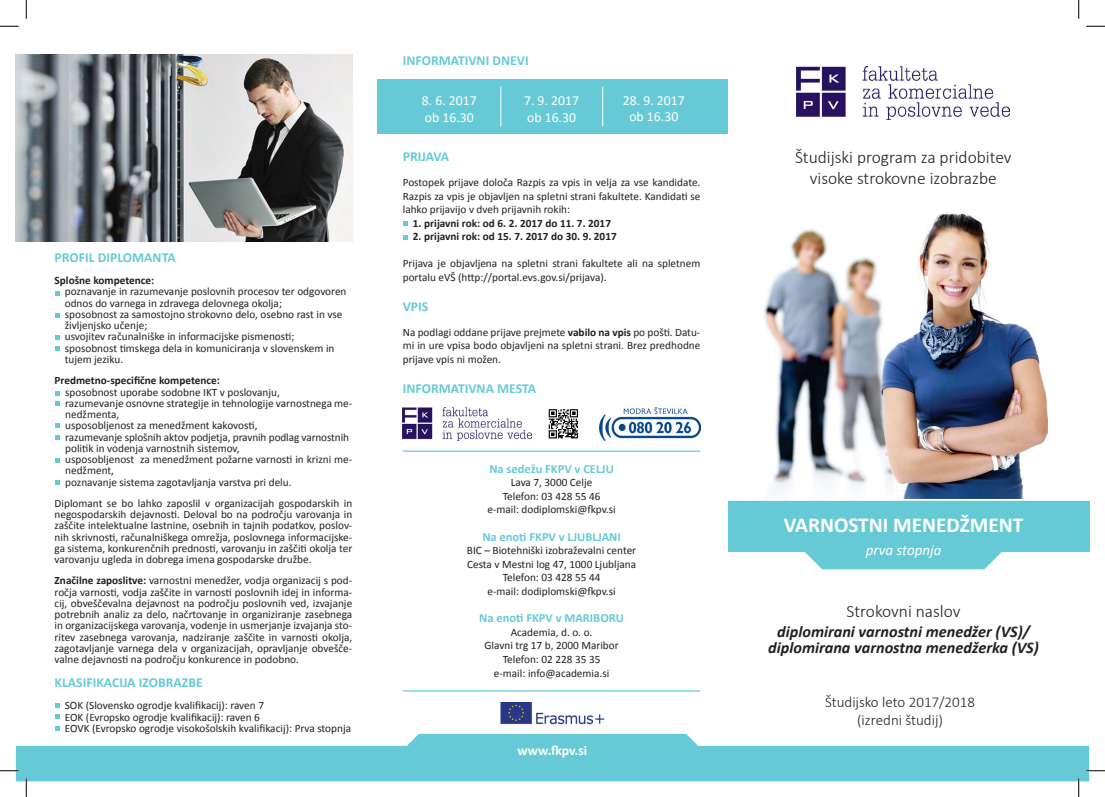
<style>
.page{position:relative;width:1105px;height:797px;background:#fff}
.page>*{position:absolute;margin:0;border:0;box-sizing:border-box;transform-origin:0 0}
.t1{font:700 21.25px "Calibri";color:#fff}
.t2{font:300 17.5px/21px "Calibri";color:#231f20;text-align:center}
.t3{font:italic 700 16.25px/16.2px "Calibri";color:#231f20;text-align:center}
.t4{font:300 15px/18px "Calibri";color:#231f20;text-align:center}
.t5{font:italic 15px "Calibri";color:#fff}
.t6{font:700 13.75px "Calibri";color:#66cad6}
.t7{font:13.75px/16.5px "Calibri";color:#fff}
.t8{font:700 13.75px "Calibri";letter-spacing:.005em;color:#fff}
.t9{font:700 12.5px "Calibri";color:#66cad6}
.t10{font:11.25px/11.2px "Calibri";color:#231f20;text-align:justify}
.t11{font:700 11.25px "Calibri";color:#231f20}
.s1{font-weight:700}
</style>
<div class="page">
<img style="left:764px;top:213px;width:283px;height:286px">
<svg style="left:16px;top:730px;width:1073px;height:51px"></svg>
<div style="left:377px;top:79px;width:351px;height:54px;background:#66cad6"></div>
<svg style="left:804px;top:551px;width:198px;height:18px;background:#73ced9"></svg>
<img style="left:797px;top:66px;width:213px;height:53px">
<img style="left:16px;top:55px;width:337px;height:186px">
<div style="left:728px;top:500px;width:361px;height:51px;background:#66cad6"></div>
<svg style="left:55px;top:703px;width:4px;height:4px"></svg>
<svg style="left:55px;top:291px;width:4px;height:5px"></svg>
<svg style="left:55px;top:714px;width:4px;height:5px"></svg>
<svg style="left:55px;top:726px;width:4px;height:5px"></svg>
<svg style="left:55px;top:313px;width:4px;height:4px"></svg>
<svg style="left:55px;top:335px;width:4px;height:5px"></svg>
<svg style="left:55px;top:346px;width:4px;height:5px"></svg>
<svg style="left:55px;top:391px;width:4px;height:4px"></svg>
<svg style="left:55px;top:401px;width:4px;height:5px"></svg>
<svg style="left:55px;top:423px;width:4px;height:5px"></svg>
<svg style="left:55px;top:435px;width:4px;height:5px"></svg>
<svg style="left:55px;top:458px;width:4px;height:4px"></svg>
<svg style="left:55px;top:480px;width:4px;height:5px"></svg>
<svg style="left:403px;top:221px;width:4px;height:5px"></svg>
<svg style="left:403px;top:235px;width:4px;height:4px"></svg>
<img style="left:402px;top:408px;width:130px;height:32px">
<img style="left:500px;top:702px;width:104px;height:22px">
<img style="left:600px;top:408px;width:100px;height:32px">
<hr style="left:403px;top:450px;width:297px;height:2px;background:#66cad6">
<hr style="left:500px;top:87px;width:1px;height:39px;background:#fff">
<hr style="left:602px;top:87px;width:1px;height:39px;background:#fff">
<hr style="left:403px;top:690px;width:297px;height:1px;background:#66cad6">
<svg style="left:548px;top:409px;width:30px;height:30px"></svg>
<svg style="left:549px;top:409px;width:29px;height:29px"></svg>
<hr style="left:728px;top:499px;width:361px;height:2px;background:#fff">
<svg style="left:0;top:25px;width:19px;height:2px"></svg>
<svg style="left:1086px;top:25px;width:19px;height:2px"></svg>
<svg style="left:0;top:770px;width:19px;height:1px"></svg>
<svg style="left:1086px;top:770px;width:19px;height:1px"></svg>
<svg style="left:25px;top:0;width:2px;height:19px"></svg>
<svg style="left:25px;top:778px;width:2px;height:19px"></svg>
<svg style="left:1078px;top:0;width:1px;height:19px"></svg>
<svg style="left:1078px;top:778px;width:1px;height:19px"></svg>
<p class="t6" style="left:55px;top:248px;width:123px">PROFIL DIPLOMANTA</p>
<p class="t11" style="left:55px;top:273px;width:101px">Splošne kompetence:</p>
<p class="t10" style="left:65px;top:286px;width:283px;text-align:left">poznavanje in razumevanje poslovnih procesov ter odgovoren odnos do varnega in zdravega delovnega okolja;<br>sposobnost za samostojno strokovno delo, osebno rast in vse življenjsko učenje;<br>usvojitev računalniške in informacijske pismenosti; sposobnost timskega dela in komuniciranja v slovenskem in tujem jeziku.</p>
<p class="t11" style="left:55px;top:373px;width:167px">Predmetno-specifične kompetence:</p>
<p class="t10" style="left:65px;top:386px;width:289px;text-align:left">sposobnost uporabe sodobne IKT v poslovanju,<br>razumevanje osnovne strategije in tehnologije varnostnega me&shy;nedžmenta,<br>usposobljenost za menedžment kakovosti,<br>razumevanje splošnih aktov podjetja, pravnih podlag varnostnih politik in vodenja varnostnih sistemov,<br>usposobljenost za menedžment požarne varnosti in krizni me&shy;nedžment,<br>poznavanje sistema zagotavljanja varstva pri delu.</p>
<p class="t10" style="left:55px;top:497px;width:299px">Diplomant se bo lahko zaposlil v organizacijah gospodarskih in negospodarskih dejavnosti. Deloval bo na področju varovanja in zaščite intelektualne lastnine, osebnih in tajnih podatkov, poslov&shy;nih skrivnosti, računalniškega omrežja, poslovnega informacijske&shy;ga sistema, konkurenčnih prednosti, varovanju in zaščiti okolja ter varovanju ugleda in dobrega imena gospodarske družbe.</p>
<p class="t10" style="left:55px;top:575px;width:299px"><span class="s1">Značilne zaposlitve:</span> varnostni menedžer, vodja organizacij s pod&shy;ročja varnosti, vodja zaščite in varnosti poslovnih idej in informa&shy;cij, obveščevalna dejavnost na področju poslovnih ved, izvajanje potrebnih analiz za delo, načrtovanje in organiziranje zasebnega in organizacijskega varovanja, vodenje in usmerjanje izvajanja sto&shy;ritev zasebnega varovanja, nadziranje zaščite in varnosti okolja, zagotavljanje varnega dela v organizacijah, opravljanje obvešče&shy;valne dejavnosti na področju konkurence in podobno.</p>
<p class="t6" style="left:55px;top:673px;width:150px">KLASIFIKACIJA IZOBRAZBE</p>
<p class="t10" style="left:65px;top:700px;width:288px;text-align:left">SOK (Slovensko ogrodje kvalifikacij): raven 7<br>EOK (Evropsko ogrodje kvalifikacij): raven 6<br>EOVK (Evropsko ogrodje visokošolskih kvalifikacij): Prva stopnja</p>
<p class="t6" style="left:403px;top:52px;width:127px">INFORMATIVNI DNEVI</p>
<p class="t7" style="left:422px;top:92px;width:56px">8. 6. 2017 ob 16.30</p>
<p class="t7" style="left:524px;top:92px;width:56px">7. 9. 2017 ob 16.30</p>
<p class="t7" style="left:623px;top:92px;width:63px;text-align:center">28. 9. 2017 ob 16.30</p>
<p class="t6" style="left:403px;top:148px;width:48px">PRIJAVA</p>
<p class="t10" style="left:403px;top:176px;width:299px;line-height:13.5px">Postopek prijave določa Razpis za vpis in velja za vse kandidate.<br>Razpis za vpis je objavljen na spletni strani fakultete. Kandidati se lahko prijavijo v dveh prijavnih rokih:</p>
<p class="t11" style="left:413px;top:216px;width:200px">1. prijavni rok: od 6. 2. 2017 do 11. 7. 2017</p>
<p class="t11" style="left:413px;top:229px;width:205px">2. prijavni rok: od 15. 7. 2017 do 30. 9. 2017</p>
<p class="t10" style="left:403px;top:257px;width:299px;line-height:13.5px">Prijava je objavljena na spletni strani fakultete ali na spletnem portalu eVŠ (http://portal.evs.gov.si/prijava).</p>
<p class="t6" style="left:403px;top:297px;width:27px">VPIS</p>
<p class="t10" style="left:403px;top:325px;width:299px;line-height:13.5px">Na podlagi oddane prijave prejmete <span class="s1">vabilo na vpis</span> po pošti. Datu&shy;mi in ure vpisa bodo objavljeni na spletni strani. Brez predhodne prijave vpis ni možen.</p>
<p class="t6" style="left:403px;top:379px;width:135px">INFORMATIVNA MESTA</p>
<p class="t9" style="left:489px;top:461px;width:126px">Na sedežu FKPV v CELJU</p>
<p class="t10" style="left:487px;top:476px;width:130px;line-height:13.5px;text-align:center">Lava 7, 3000 Celje<br>Telefon: 03 428 55 46 e-mail: dodiplomski@fkpv.si</p>
<p class="t9" style="left:482px;top:529px;width:140px">Na enoti FKPV v LJUBLJANI</p>
<p class="t10" style="left:467px;top:544px;width:171px;line-height:13.5px;text-align:center">BIC – Biotehniški izobraževalni center<br>Cesta v Mestni log 47, 1000 Ljubljana<br>Telefon: 03 428 55 44<br>e-mail: dodiplomski@fkpv.si</p>
<p class="t9" style="left:479px;top:610px;width:146px">Na enoti FKPV v MARIBORU</p>
<p class="t10" style="left:484px;top:625px;width:136px;line-height:13.5px;text-align:center">Academia, d. o. o.<br>Glavni trg 17 b, 2000 Maribor<br>Telefon: 02 228 35 35<br>e-mail: info@academia.si</p>
<p class="t8" style="left:518px;top:742px;width:71px">www.fkpv.si</p>
<h2 class="t2" style="left:795px;top:146px;width:218px">Študijski program za pridobitev visoke strokovne izobrazbe</h2>
<h1 class="t1" style="left:784px;top:511px;width:241px">VARNOSTNI MENEDŽMENT</h1>
<h3 class="t5" style="left:866px;top:540px;width:77px">prva stopnja</h3>
<h2 class="t2" style="left:847px;top:600px;width:115px">Strokovni naslov</h2>
<h3 class="t3" style="left:768px;top:623px;width:272px">diplomirani varnostni menedžer (VS)/ diplomirana varnostna menedžerka (VS)</h3>
<h3 class="t4" style="left:825px;top:692px;width:152px">Študijsko leto 2017/2018 (izredni študij)</h3>
</div>
